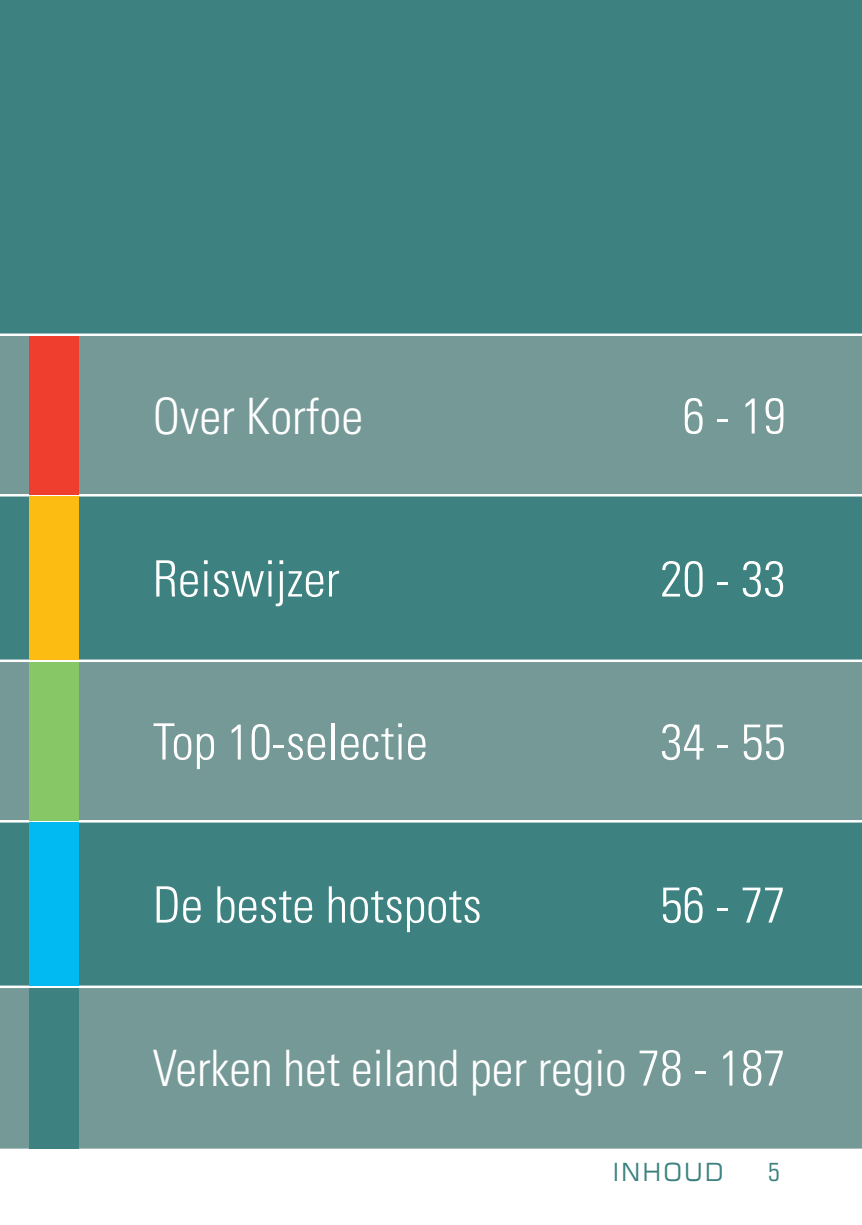
<style>
.page{position:relative;width:862px;height:1225px;background:#fff}
.page>*{position:absolute;margin:0;border:0;box-sizing:border-box;transform-origin:0 0}
.t1{font:300 condensed 50.25px "Univers";color:#fff}
.t2{font:25px "Square 721 BT";letter-spacing:.08em;color:#3d8280}
.t3{font:condensed 25px "Square 721 BT";color:#3d8280}
</style>
<div class="page">
<div style="left:0;top:0;width:862px;height:1148px;background:#3d8280"></div>
<div style="left:0;top:333px;width:862px;height:163px;background:#749997"></div>
<div style="left:0;top:659px;width:862px;height:163px;background:#749997"></div>
<div style="left:0;top:985px;width:862px;height:164px;background:#749997"></div>
<div style="left:29px;top:336px;width:49px;height:158px;background:#ef3e2e"></div>
<div style="left:29px;top:496px;width:49px;height:163px;background:#fdbc12"></div>
<div style="left:29px;top:662px;width:49px;height:158px;background:#87c765"></div>
<div style="left:29px;top:822px;width:49px;height:163px;background:#00baf1"></div>
<div style="left:29px;top:988px;width:49px;height:160px;background:#3d8280"></div>
<p class="t1" style="left:153px;top:386px;width:212px">Over Korfoe</p>
<p class="t1" style="left:682px;top:386px;width:105px">6 - 19</p>
<p class="t1" style="left:153px;top:549px;width:188px">Reiswijzer</p>
<p class="t1" style="left:660px;top:549px;width:127px">20 - 33</p>
<p class="t1" style="left:153px;top:712px;width:276px">Top 10-selectie</p>
<p class="t1" style="left:660px;top:712px;width:127px">34 - 55</p>
<p class="t1" style="left:153px;top:875px;width:330px">De beste hotspots</p>
<p class="t1" style="left:660px;top:875px;width:127px">56 - 77</p>
<p class="t1" style="left:153px;top:1038px;width:634px">Verken het eiland per regio 78 - 187</p>
<p class="t2" style="left:612px;top:1156px;width:112px">INHOUD</p>
<p class="t3" style="left:767px;top:1157px;width:14px">5</p>
</div>
